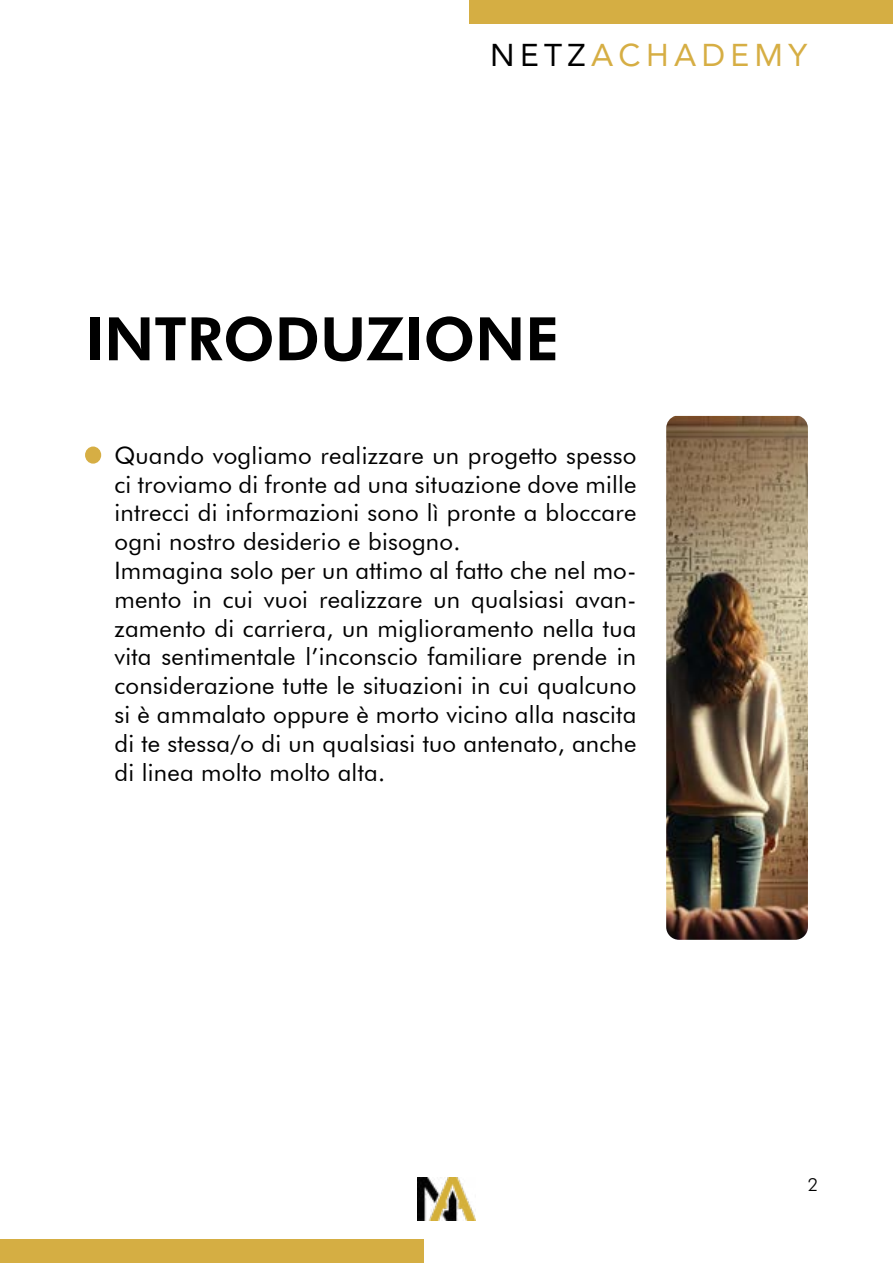
<style>
.page{position:relative;width:893px;height:1263px;background:#fff}
.page>*{position:absolute;margin:0;border:0;box-sizing:border-box;transform-origin:0 0}
.t1{font:800 60px "Futura BT";color:#000}
.t2{font:31.5px "Avenir";letter-spacing:.17em;color:#d6ae44}
.t3{font:24px/28.8px "Futura BT";letter-spacing:.01em;color:#000}
.t4{font:300 18px "Futura BT";color:#000}
.s1{color:#000}
</style>
<div class="page">
<img style="left:418px;top:1177px;width:57px;height:43px">
<div style="left:85px;top:446px;width:16px;height:18px;background:#d6ae44;border-radius:50%"></div>
<div style="left:469px;top:0;width:424px;height:23px;background:#d5ae43"></div>
<div style="left:0;top:1239px;width:424px;height:24px;background:#d5ae43"></div>
<img style="left:666px;top:416px;width:142px;height:524px">
<h2 class="t2" style="left:490px;top:29px;width:318px"><span class="s1">NETZ</span>ACHADEMY</h2>
<h1 class="t1" style="left:85px;top:302px;width:476px">INTRODUZIONE</h1>
<p class="t3" style="left:114px;top:441px;width:524px">Quando vogliamo realizzare un progetto spesso ci troviamo di fronte ad una situazione dove mille intrecci di informazioni sono lì pronte a bloccare ogni nostro desiderio e bisogno.<br>Immagina solo per un attimo al fatto che nel mo&shy;mento in cui vuoi realizzare un qualsiasi avan&shy;zamento di carriera, un miglioramento nella tua vita sentimentale l’inconscio familiare prende in considerazione tutte le situazioni in cui qualcuno si è ammalato oppure è morto vicino alla nascita di te stessa/o di un qualsiasi tuo antenato, anche di linea molto molto alta.</p>
<p class="t4" style="left:808px;top:1174px;width:12px">2</p>
</div>
